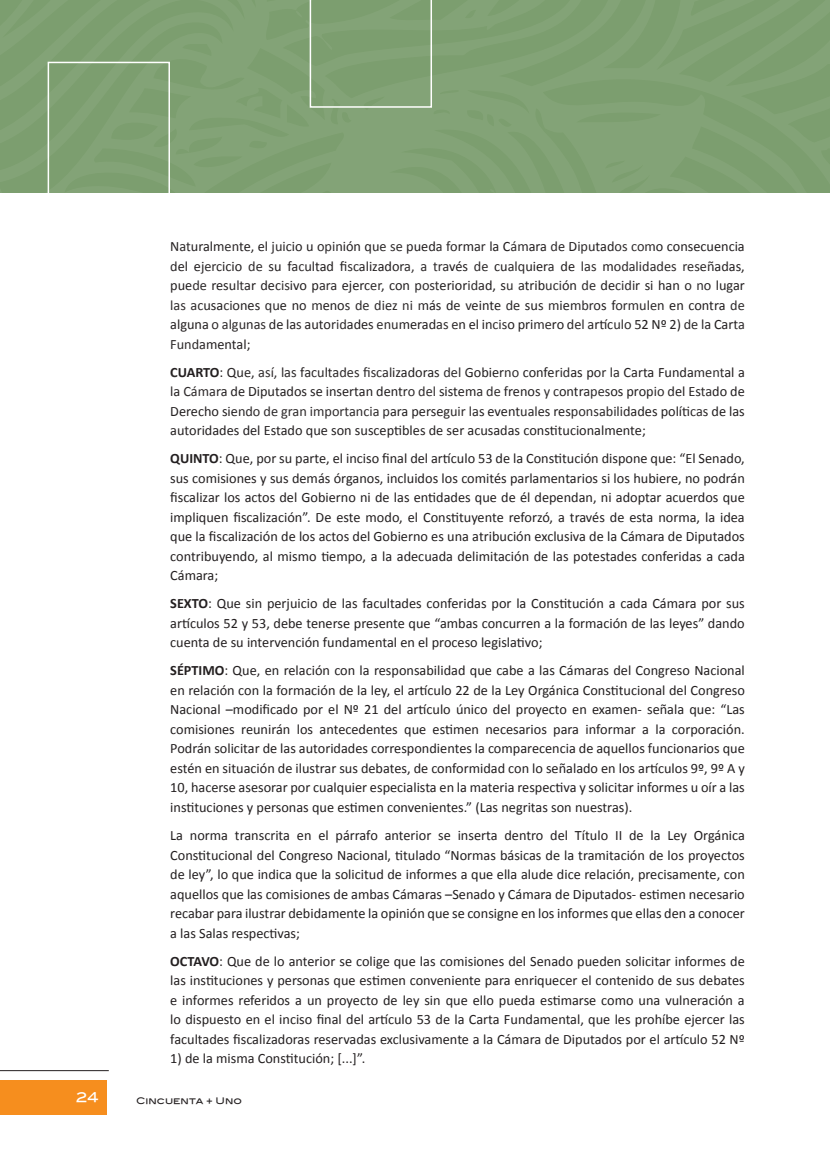
<style>
.page{position:relative;width:830px;height:1149px;background:#fff}
.page>*{position:absolute;margin:0;border:0;box-sizing:border-box;transform-origin:0 0}
.tabulado_parrafo_8{font:14.25px/19.5px "Calibri";color:#231f20;text-align:justify}
.t1{font:13.5px "Blair Md ITCTT Medium";color:#fff}
.t2{font:9px "Blair Md ITCTT Medium";color:#231f20}
.s1{font-weight:700}
</style>
<div class="page">
<hr style="left:0;top:1069px;width:109px;height:1px;background:#231f20">
<div style="left:0;top:1079px;width:106px;height:34px;background:#f68e1e"></div>
<svg style="left:829px;top:0;width:1px;height:193px"></svg>
<div style="left:0;top:0;width:829px;height:193px;background:#82a276"></div>
<p class="tabulado_parrafo_8" style="left:170px;top:236px;width:576px">Naturalmente, el juicio u opinión que se pueda formar la Cámara de Diputados como consecuencia del ejercicio de su facultad fiscalizadora, a través de cualquiera de las modalidades reseñadas, puede resultar decisivo para ejercer, con posterioridad, su atribución de decidir si han o no lugar las acusaciones que no menos de diez ni más de veinte de sus miembros formulen en contra de alguna o algunas de las autoridades enumeradas en el inciso primero del artículo 52 Nº 2) de la Carta Fundamental;</p>
<p class="tabulado_parrafo_8" style="left:170px;top:362px;width:576px"><span class="s1">CUARTO</span>: Que, así, las facultades fiscalizadoras del Gobierno conferidas por la Carta Fundamental a la Cámara de Diputados se insertan dentro del sistema de frenos y contrapesos propio del Estado de Derecho siendo de gran importancia para perseguir las eventuales responsabilidades políticas de las autoridades del Estado que son susceptibles de ser acusadas constitucionalmente;</p>
<p class="tabulado_parrafo_8" style="left:170px;top:448px;width:576px"><span class="s1">QUINTO</span>: Que, por su parte, el inciso final del artículo 53 de la Constitución dispone que: “El Senado, sus comisiones y sus demás órganos, incluidos los comités parlamentarios si los hubiere, no podrán fiscalizar los actos del Gobierno ni de las entidades que de él dependan, ni adoptar acuerdos que impliquen fiscalización”. De este modo, el Constituyente reforzó, a través de esta norma, la idea que la fiscalización de los actos del Gobierno es una atribución exclusiva de la Cámara de Diputados contribuyendo, al mismo tiempo, a la adecuada delimitación de las potestades conferidas a cada Cámara;</p>
<p class="tabulado_parrafo_8" style="left:170px;top:593px;width:576px"><span class="s1">SEXTO</span>: Que sin perjuicio de las facultades conferidas por la Constitución a cada Cámara por sus artículos 52 y 53, debe tenerse presente que “ambas concurren a la formación de las leyes” dando cuenta de su intervención fundamental en el proceso legislativo;</p>
<p class="tabulado_parrafo_8" style="left:170px;top:660px;width:576px"><span class="s1">SÉPTIMO</span>: Que, en relación con la responsabilidad que cabe a las Cámaras del Congreso Nacional en relación con la formación de la ley, el artículo 22 de la Ley Orgánica Constitucional del Congreso Nacional –modificado por el Nº 21 del artículo único del proyecto en examen- señala que: “Las comisiones reunirán los antecedentes que estimen necesarios para informar a la corporación.<br>Podrán solicitar de las autoridades correspondientes la comparecencia de aquellos funcionarios que estén en situación de ilustrar sus debates, de conformidad con lo señalado en los artículos 9º, 9º A y 10, hacerse asesorar por cualquier especialista en la materia respectiva y solicitar informes u oír a las instituciones y personas que estimen convenientes.” (Las negritas son nuestras).</p>
<p class="tabulado_parrafo_8" style="left:170px;top:825px;width:576px">La norma transcrita en el párrafo anterior se inserta dentro del Título II de la Ley Orgánica Constitucional del Congreso Nacional, titulado “Normas básicas de la tramitación de los proyectos de ley”, lo que indica que la solicitud de informes a que ella alude dice relación, precisamente, con aquellos que las comisiones de ambas Cámaras –Senado y Cámara de Diputados- estimen necesario recabar para ilustrar debidamente la opinión que se consigne en los informes que ellas den a conocer a las Salas respectivas;</p>
<p class="tabulado_parrafo_8" style="left:170px;top:950px;width:575px"><span class="s1">OCTAVO</span>: Que de lo anterior se colige que las comisiones del Senado pueden solicitar informes de las instituciones y personas que estimen conveniente para enriquecer el contenido de sus debates e informes referidos a un proyecto de ley sin que ello pueda estimarse como una vulneración a lo dispuesto en el inciso final del artículo 53 de la Carta Fundamental, que les prohíbe ejercer las facultades fiscalizadoras reservadas exclusivamente a la Cámara de Diputados por el artículo 52 Nº</p>
<p class="tabulado_parrafo_8" style="left:170px;top:1048px;width:196px">1) de la misma Constitución; [...]”.</p>
<p class="t1" style="left:76px;top:1085px;width:24px">24</p>
<p class="t2" style="left:136px;top:1092px;width:107px">Cincuenta + Uno</p>
</div>
